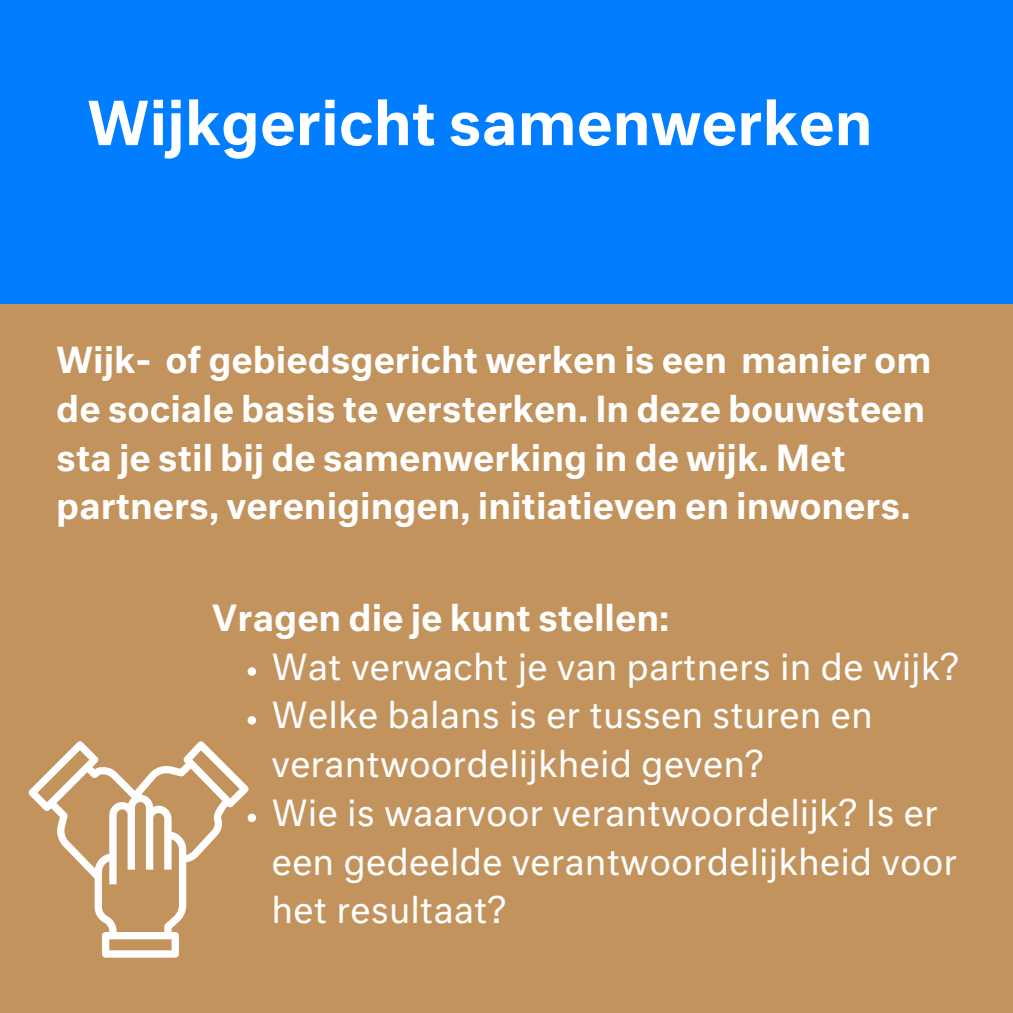
<style>
.page{position:relative;width:1013px;height:1013px;background:#fff}
.page>*{position:absolute;margin:0;border:0;box-sizing:border-box;transform-origin:0 0}
.t1{font:500 58.75px "Neutral";color:#fff}
.t2{font:35px/48.8px "Neutral";color:#fefefe}
.t3{font:500 35px "Neutral";color:#fefefe}
.t4{font:500 34.88px/48.8px "Neutral";color:#fff}
</style>
<div class="page">
<div style="left:0;top:0;width:1012px;height:1012px;background:#c3935d"></div>
<div style="left:0;top:0;width:1012px;height:304px;background:#007eff"></div>
<svg style="left:28px;top:741px;width:220px;height:216px"></svg>
<svg style="left:248px;top:667px;width:8px;height:8px"></svg>
<svg style="left:248px;top:716px;width:8px;height:8px"></svg>
<svg style="left:248px;top:813px;width:8px;height:9px"></svg>
<h1 class="t1" style="left:87px;top:99px;width:787px">Wijkgericht samenwerken</h1>
<h2 class="t4" style="left:56px;top:339px;width:876px">Wijk- of gebiedsgericht werken is een manier om de sociale basis te versterken. In deze bouwsteen sta je stil bij de samenwerking in de wijk. Met partners, verenigingen, initiatieven en inwoners.</h2>
<h2 class="t3" style="left:212px;top:603px;width:459px">Vragen die je kunt stellen:</h2>
<p class="t2" style="left:271px;top:645px;width:689px">Wat verwacht je van partners in de wijk?</p>
<p class="t2" style="left:271px;top:694px;width:603px">Welke balans is er tussen sturen en verantwoordelijkheid geven?</p>
<p class="t2" style="left:271px;top:791px;width:687px">Wie is waarvoor verantwoordelijk? Is er een gedeelde verantwoordelijkheid voor het resultaat?</p>
</div>
